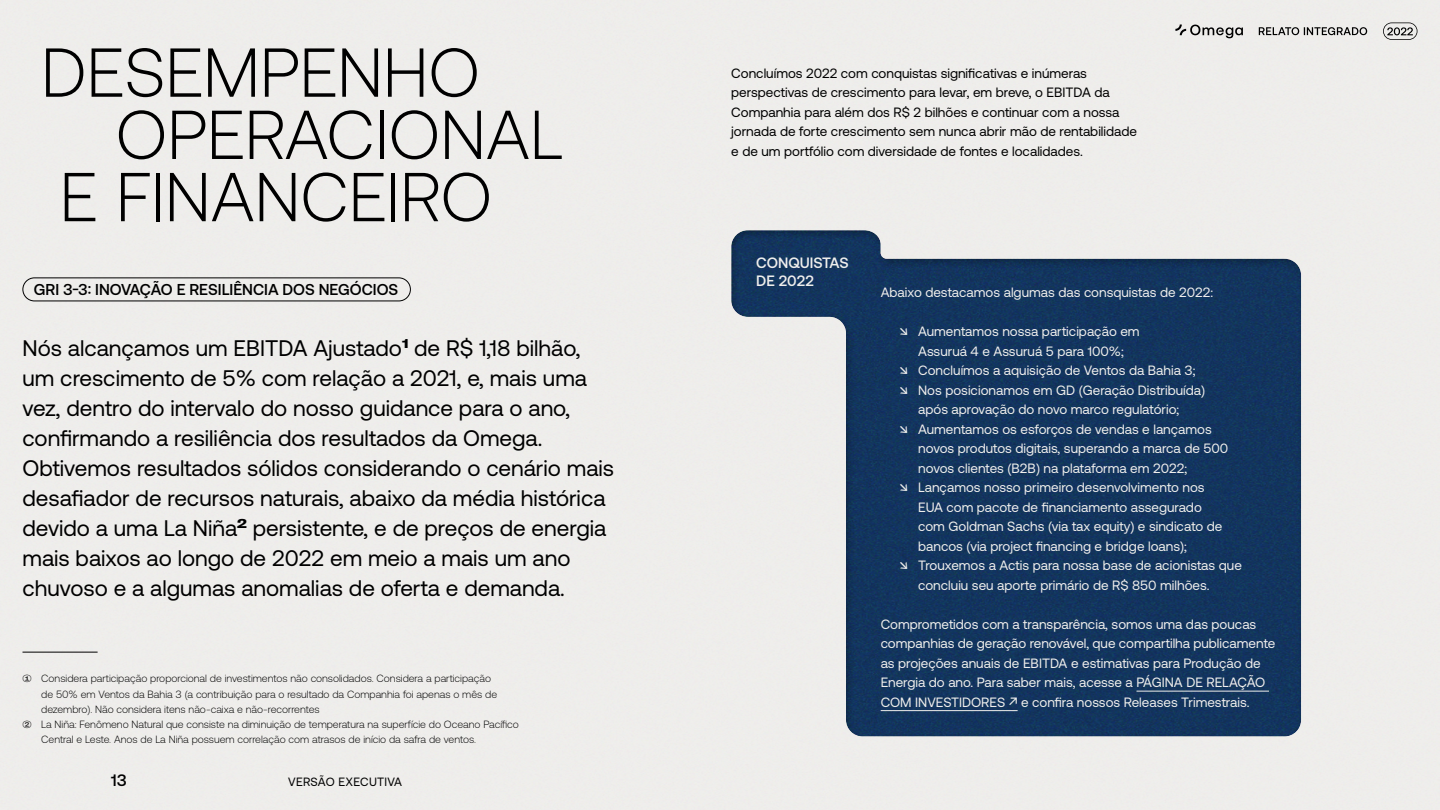
<style>
.page{position:relative;width:1440px;height:810px;background:#fff}
.page>*{position:absolute;margin:0;border:0;box-sizing:border-box;transform-origin:0 0}
.t1{font:300 69px "Aeonik";color:#000}
.t2{font:22.5px/30px "Aeonik";color:#000}
.t3{font:500 16.5px "Aeonik";color:#000}
.t4{font:500 15.75px "Aeonik";color:#000}
.t5{font:500 15px/18px "Aeonik";color:#efeeec}
.t6{font:13.5px/19.5px "Aeonik";color:#efeeec}
.t7{font:13.5px/19.5px "Aeonik";color:#000}
.t8{font:12px "Aeonik";letter-spacing:.025em;color:#000}
.t9{font:300 10.5px "Aeonik";color:#000}
.s1{font-family:"PP Right Grotesk Spatial";font-weight:400}
.s2{font-family:"PP Right Grotesk Spatial"}
</style>
<div class="page">
<img style="left:0;top:0;width:1440px;height:810px">
<div style="left:22px;top:278px;width:389px;height:23px;border:1px solid #000;border-radius:12px"></div>
<hr style="left:22px;top:652px;width:76px;height:1px;background:#000">
<hr style="left:1136px;top:691px;width:133px;height:1px;background:#efeeec">
<hr style="left:881px;top:710px;width:137px;height:1px;background:#efeeec">
<svg style="left:1175px;top:25px;width:68px;height:13px"></svg>
<svg style="left:1383px;top:22px;width:34px;height:18px"></svg>
<svg style="left:1259px;top:27px;width:108px;height:8px"></svg>
<h1 class="t1" style="left:41px;top:35px;width:440px">DESEMPENHO</h1>
<h1 class="t1" style="left:116px;top:97px;width:449px">OPERACIONAL</h1>
<h1 class="t1" style="left:60px;top:159px;width:434px">E FINANCEIRO</h1>
<p class="t4" style="left:34px;top:281px;width:366px">GRI 3-3: INOVAÇÃO E RESILIÊNCIA DOS NEGÓCIOS</p>
<p class="t2" style="left:22px;top:333px;width:593px">Nós alcançamos um EBITDA Ajustado<sup>1</sup> de R$ 1,18 bilhão, um crescimento de 5% com relação a 2021, e, mais uma vez, dentro do intervalo do nosso guidance para o ano, confirmando a resiliência dos resultados da Omega.<br>Obtivemos resultados sólidos considerando o cenário mais desafiador de recursos naturais, abaixo da média histórica devido a uma La Niña<sup>2</sup> persistente, e de preços de energia mais baixos ao longo de 2022 em meio a mais um ano chuvoso e a algumas anomalias de oferta e demanda.</p>
<p class="t9" style="left:22px;top:673px;width:470px"><span class="s1">①</span> Considera participação proporcional de investimentos não consolidados. Considera a participação</p>
<p class="t9" style="left:41px;top:688px;width:457px">de 50% em Ventos da Bahia 3 (a contribuição para o resultado da Companhia foi apenas o mês de</p>
<p class="t9" style="left:41px;top:703px;width:280px">dezembro). Não considera itens não-caixa e não-recorrentes</p>
<p class="t9" style="left:22px;top:718px;width:498px"><span class="s1">②</span> La Niña: Fenômeno Natural que consiste na diminuição de temperatura na superfície do Oceano Pacífico</p>
<p class="t9" style="left:41px;top:733px;width:436px">Central e Leste. Anos de La Niña possuem correlação com atrasos de início da safra de ventos.</p>
<p class="t3" style="left:111px;top:771px;width:17px">13</p>
<p class="t8" style="left:288px;top:775px;width:115px">VERSÃO EXECUTIVA</p>
<p class="t7" style="left:731px;top:63px;width:407px">Concluímos 2022 com conquistas significativas e inúmeras perspectivas de crescimento para levar, em breve, o EBITDA da Companhia para além dos R$ 2 bilhões e continuar com a nossa jornada de forte crescimento sem nunca abrir mão de rentabilidade e de um portfólio com diversidade de fontes e localidades.</p>
<p class="t5" style="left:756px;top:253px;width:94px">CONQUISTAS<br>DE 2022</p>
<p class="t6" style="left:881px;top:283px;width:334px">Abaixo destacamos algumas das consquistas de 2022:</p>
<p class="t6" style="left:899px;top:322px;width:242px"><span class="s2">↘</span> Aumentamos nossa participação em</p>
<p class="t6" style="left:918px;top:341px;width:207px">Assuruá 4 e Assuruá 5 para 100%;</p>
<p class="t6" style="left:899px;top:361px;width:298px"><span class="s2">↘</span> Concluímos a aquisição de Ventos da Bahia 3;</p>
<p class="t6" style="left:899px;top:380px;width:307px"><span class="s2">↘</span> Nos posicionamos em GD (Geração Distribuída)</p>
<p class="t6" style="left:918px;top:400px;width:263px">após aprovação do novo marco regulatório;</p>
<p class="t6" style="left:899px;top:419px;width:314px"><span class="s2">↘</span> Aumentamos os esforços de vendas e lançamos</p>
<p class="t6" style="left:918px;top:439px;width:312px">novos produtos digitais, superando a marca de 500</p>
<p class="t6" style="left:918px;top:458px;width:270px">novos clientes (B2B) na plataforma em 2022;</p>
<p class="t6" style="left:899px;top:478px;width:307px"><span class="s2">↘</span> Lançamos nosso primeiro desenvolvimento nos</p>
<p class="t6" style="left:918px;top:497px;width:285px">EUA com pacote de financiamento assegurado</p>
<p class="t6" style="left:918px;top:517px;width:306px">com Goldman Sachs (via tax equity) e sindicato de</p>
<p class="t6" style="left:918px;top:536px;width:270px">bancos (via project financing e bridge loans);</p>
<p class="t6" style="left:899px;top:556px;width:344px"><span class="s2">↘</span> Trouxemos a Actis para nossa base de acionistas que</p>
<p class="t6" style="left:918px;top:575px;width:293px">concluiu seu aporte primário de R$ 850 milhões.</p>
<p class="t6" style="left:881px;top:614px;width:396px">Comprometidos com a transparência, somos uma das poucas companhias de geração renovável, que compartilha publicamente as projeções anuais de EBITDA e estimativas para Produção de Energia do ano. Para saber mais, acesse a PÁGINA DE RELAÇÃO COM INVESTIDORES ↗ e confira nossos Releases Trimestrais.</p>
</div>
